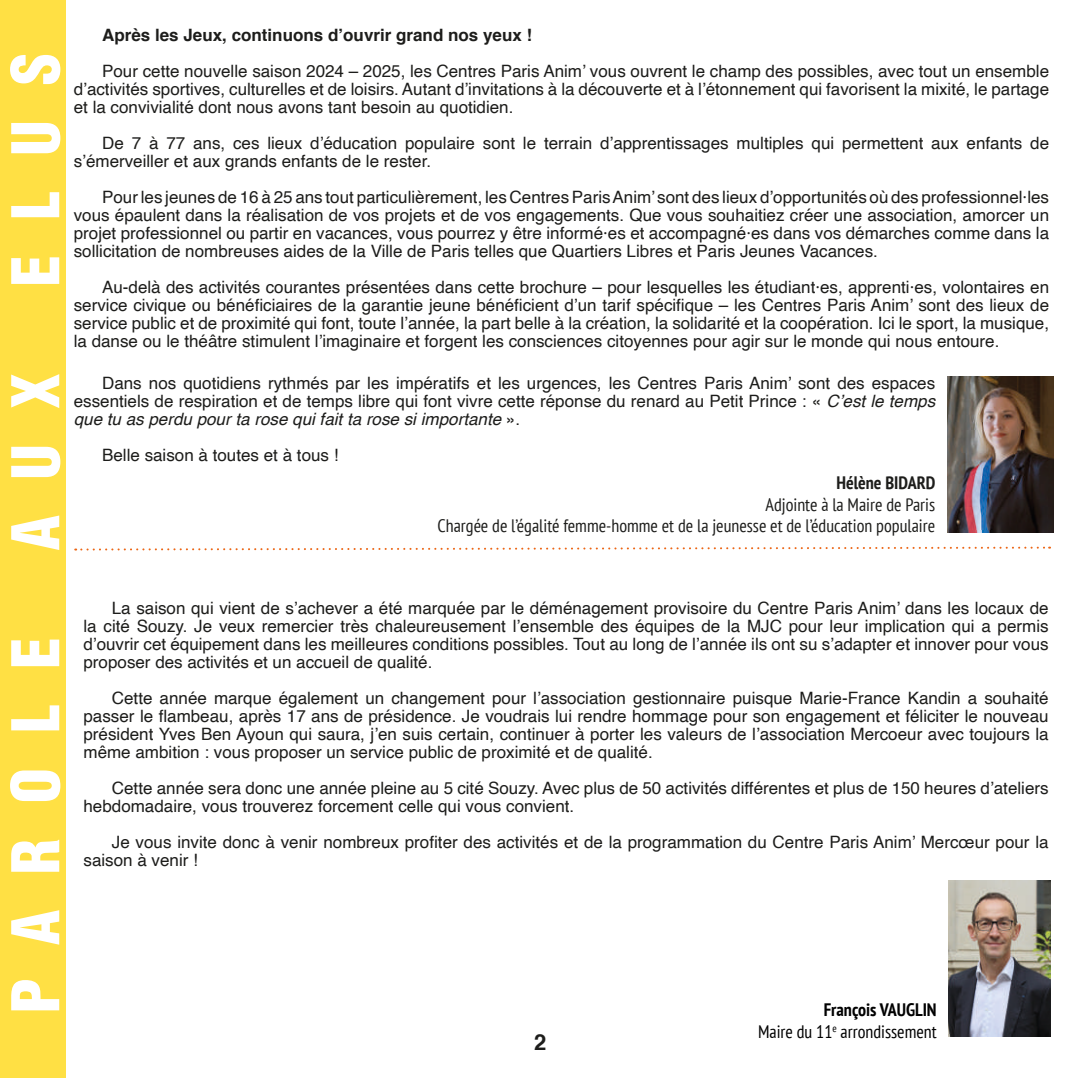
<style>
.page{position:relative;width:1078px;height:1078px;background:#fff}
.page>*{position:absolute;margin:0;border:0;box-sizing:border-box;transform-origin:0 0}
.t1{font:900 condensed 64px "Helvetica";letter-spacing:.55em;color:#fff}
.t2{font:700 22px "Helvetica";color:#1d1d1b}
.t3{font:condensed 18px/21.6px "PT Sans";color:#1d1d1b;text-align:right}
.t4{font:condensed 18px/21.6px "PT Sans";color:#000;text-align:right}
.t5{font:700 condensed 18px "PT Sans";color:#1d1d1b}
.t6{font:17px/18px "Helvetica";color:#1d1d1b;text-align:justify}
.t7{font:700 17px "Helvetica";color:#1d1d1b}
.s1{font-style:italic}
.s2{font-weight:700}
</style>
<div class="page">
<svg style="left:75px;top:546px;width:974px;height:5px"></svg>
<div style="left:0;top:0;width:65px;height:1077px;background:#ffe044"></div>
<img style="left:948px;top:880px;width:101px;height:156px">
<img style="left:947px;top:376px;width:106px;height:156px">
<h1 class="t1" style="left:-5px;top:287px;width:235px;rotate:-90deg">ELUS</h1>
<h1 class="t1" style="left:-5px;top:550px;width:179px;rotate:-90deg">AUX</h1>
<p class="t7" style="left:102px;top:21px;width:431px">Après les Jeux, continuons d’ouvrir grand nos yeux !</p>
<p class="t6" style="left:74px;top:63px;width:976px;text-indent:28px">Pour cette nouvelle saison 2024 – 2025, les Centres Paris Anim’ vous ouvrent le champ des possibles, avec tout un ensemble d’activités sportives, culturelles et de loisirs. Autant d’invitations à la découverte et à l’étonnement qui favorisent la mixité, le partage et la convivialité dont nous avons tant besoin au quotidien.</p>
<p class="t6" style="left:74px;top:135px;width:976px;text-indent:28px">De 7 à 77 ans, ces lieux d’éducation populaire sont le terrain d’apprentissages multiples qui permettent aux enfants de s’émerveiller et aux grands enfants de le rester.</p>
<p class="t6" style="left:74px;top:189px;width:976px;text-indent:28px">Pour les jeunes de 16 à 25 ans tout particulièrement, les Centres Paris Anim’ sont des lieux d’opportunités où des professionnel·les vous épaulent dans la réalisation de vos projets et de vos engagements. Que vous souhaitiez créer une association, amorcer un projet professionnel ou partir en vacances, vous pourrez y être informé·es et accompagné·es dans vos démarches comme dans la sollicitation de nombreuses aides de la Ville de Paris telles que Quartiers Libres et Paris Jeunes Vacances.</p>
<p class="t6" style="left:74px;top:279px;width:976px;text-indent:28px">Au-delà des activités courantes présentées dans cette brochure – pour lesquelles les étudiant·es, apprenti·es, volontaires en service civique ou bénéficiaires de la garantie jeune bénéficient d’un tarif spécifique – les Centres Paris Anim’ sont des lieux de service public et de proximité qui font, toute l’année, la part belle à la création, la solidarité et la coopération. Ici le sport, la musique, la danse ou le théâtre stimulent l’imaginaire et forgent les consciences citoyennes pour agir sur le monde qui nous entoure.</p>
<p class="t6" style="left:74px;top:374px;width:862px;text-indent:28px">Dans nos quotidiens rythmés par les impératifs et les urgences, les Centres Paris Anim’ sont des espaces essentiels de respiration et de temps libre qui font vivre cette réponse du renard au Petit Prince : « <span class="s1">C’est le temps que tu as perdu pour ta rose qui fait ta rose si importante</span> ».</p>
<p class="t6" style="left:102px;top:446px;width:238px">Belle saison à toutes et à tous !</p>
<p class="t5" style="left:836px;top:470px;width:100px">Hélène BIDARD</p>
<p class="t3" style="left:437px;top:493px;width:499px">Adjointe à la Maire de Paris<br>Chargée de l’égalité femme-homme et de la jeunesse et de l’éducation populaire</p>
<h1 class="t1" style="left:-5px;top:1013px;width:378px;rotate:-90deg">PAROLE</h1>
<p class="t6" style="left:83px;top:599px;width:966px;text-indent:28px">La saison qui vient de s’achever a été marquée par le déménagement provisoire du Centre Paris Anim’ dans les locaux de la cité Souzy. Je veux remercier très chaleureusement l’ensemble des équipes de la MJC pour leur implication qui a permis d’ouvrir cet équipement dans les meilleures conditions possibles. Tout au long de l’année ils ont su s’adapter et innover pour vous proposer des activités et un accueil de qualité.</p>
<p class="t6" style="left:83px;top:689px;width:966px;text-indent:28px">Cette année marque également un changement pour l’association gestionnaire puisque Marie-France Kandin a souhaité passer le flambeau, après 17 ans de présidence. Je voudrais lui rendre hommage pour son engagement et féliciter le nouveau président Yves Ben Ayoun qui saura, j’en suis certain, continuer à porter les valeurs de l’association Mercoeur avec toujours la même ambition : vous proposer un service public de proximité et de qualité.</p>
<p class="t6" style="left:83px;top:779px;width:966px;text-indent:28px">Cette année sera donc une année pleine au 5 cité Souzy. Avec plus de 50 activités différentes et plus de 150 heures d’ateliers hebdomadaire, vous trouverez forcement celle qui vous convient.</p>
<p class="t6" style="left:83px;top:833px;width:966px;text-indent:28px">Je vous invite donc à venir nombreux profiter des activités et de la programmation du Centre Paris Anim’ Mercœur pour la saison à venir !</p>
<p class="t2" style="left:534px;top:1023px;width:14px">2</p>
<p class="t4" style="left:757px;top:998px;width:180px"><span class="s2">François VAUGLIN<br></span>Maire du 11<sup>e</sup> arrondissement</p>
</div>
